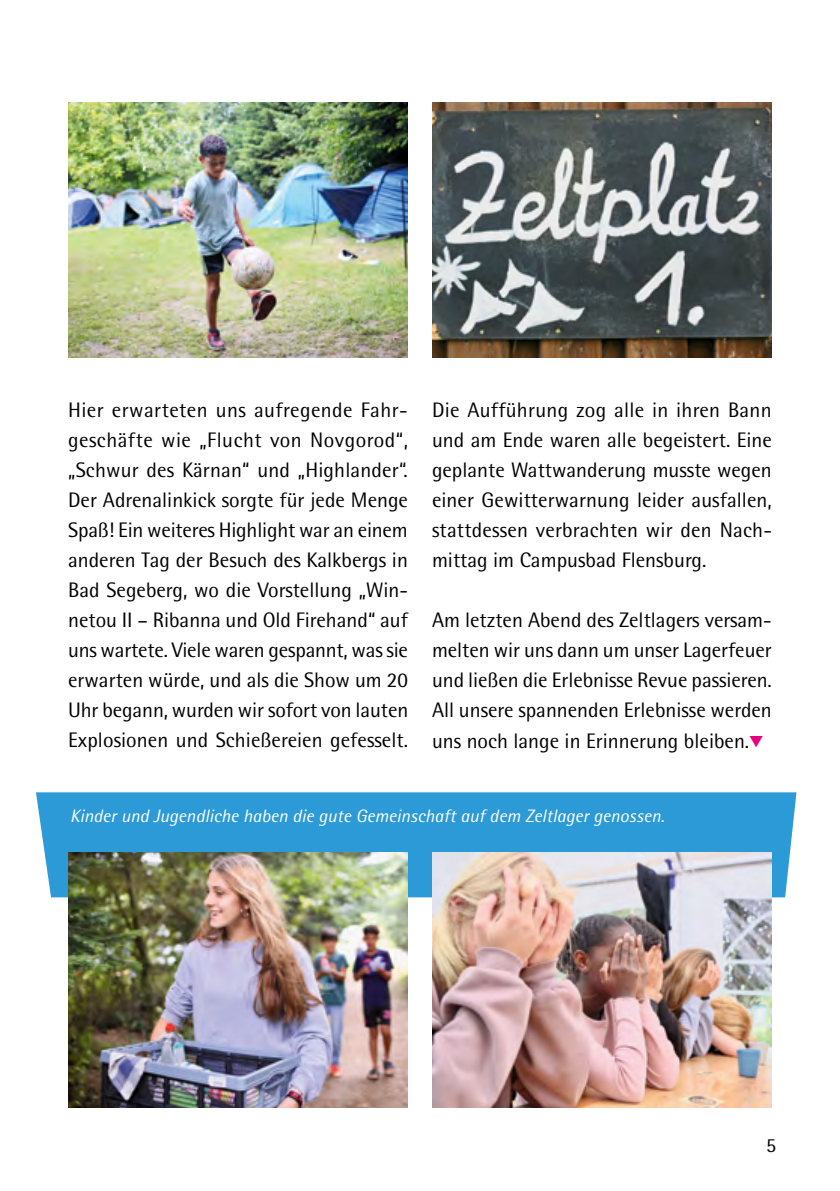
<style>
.page{position:relative;width:840px;height:1191px;background:#fff}
.page>*{position:absolute;margin:0;border:0;box-sizing:border-box;transform-origin:0 0}
.t1{font:21px/30px "Rotis Semi Sans Std";color:#000;text-align:justify}
.t2{font:20px "Rotis Semi Sans Std";color:#000}
.t3{font:italic 18px "Rotis Semi Sans Std";color:#fff}
.s1{color:#e6007d}
</style>
<div class="page">
<img style="left:68px;top:102px;width:340px;height:255px">
<img style="left:432px;top:102px;width:339px;height:255px">
<div style="left:36px;top:792px;width:760px;height:105px;background:#2b9ad6"></div>
<img style="left:68px;top:852px;width:340px;height:255px">
<img style="left:432px;top:852px;width:339px;height:255px">
<p class="t1" style="left:68px;top:395px;width:341px">Hier erwarteten uns aufregende Fahr&shy;geschäfte wie „Flucht von Novgorod“, „Schwur des Kärnan“ und „Highlander“.<br>Der Adrenalinkick sorgte für jede Menge Spaß! Ein weiteres Highlight war an einem anderen Tag der Besuch des Kalkbergs in Bad Segeberg, wo die Vorstellung „Win&shy;netou II – Ribanna und Old Firehand“ auf uns wartete. Viele waren gespannt, was sie erwarten würde, und als die Show um 20<br>Uhr begann, wurden wir sofort von lauten Explosionen und Schießereien gefesselt.</p>
<p class="t1" style="left:432px;top:395px;width:341px">Die Aufführung zog alle in ihren Bann und am Ende waren alle begeistert. Eine geplante Wattwanderung musste wegen einer Gewitterwarnung leider ausfallen, stattdessen verbrachten wir den Nach&shy;mittag im Campusbad Flensburg.</p>
<p class="t1" style="left:432px;top:605px;width:341px">Am letzten Abend des Zeltlagers versam&shy;melten wir uns dann um unser Lagerfeuer und ließen die Erlebnisse Revue passieren.<br>All unsere spannenden Erlebnisse werden uns noch lange in Erinnerung bleiben.<span class="s1">▼</span></p>
<p class="t3" style="left:70px;top:805px;width:595px">Kinder und Jugendliche haben die gute Gemeinschaft auf dem Zeltlager genossen.</p>
<p class="t2" style="left:765px;top:1133px;width:12px">5</p>
</div>
